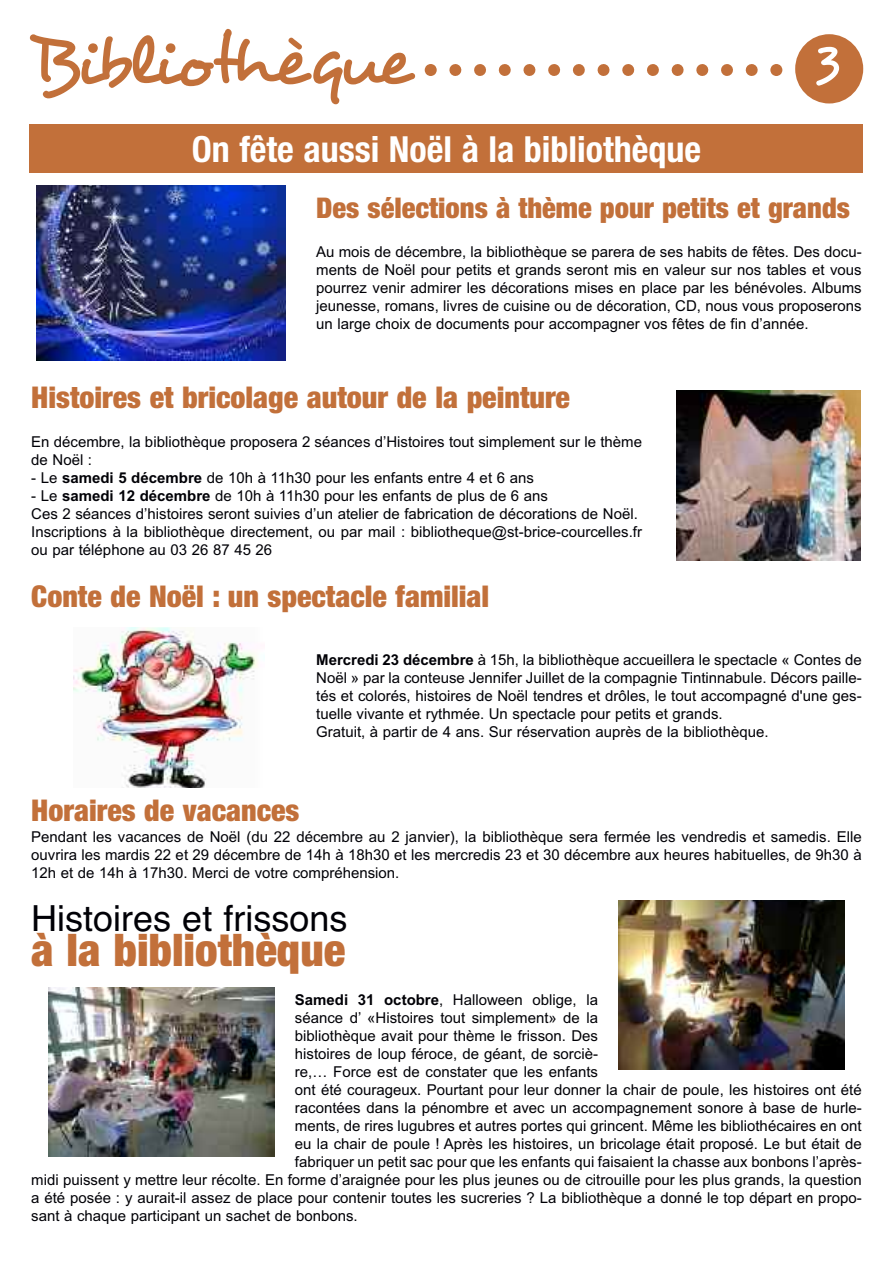
<style>
.page{position:relative;width:893px;height:1263px;background:#fff}
.page>*{position:absolute;margin:0;border:0;box-sizing:border-box;transform-origin:0 0}
.t1{font:72px "Desyrel";letter-spacing:-.085em;color:#c2703a}
.t2{font:54px "Desyrel";color:#fff}
.t3{font:900 condensed 45px "Helvetica Neue";color:#c2703a}
.t4{font:700 condensed 36px "Helvetica Neue";color:#fff}
.t5{font:36px "Helvetica";color:#000006}
.t6{font:900 condensed 30px "Helvetica Neue";color:#c2703a}
.t7{font:900 condensed 28.5px "Helvetica Neue";color:#c2703a}
.t8{font:15px/18px "Arial";color:#000006}
.s1{font-weight:700}
</style>
<div class="page">
<div style="left:795px;top:34px;width:68px;height:69px;background:#c2703a;border-radius:50%"></div>
<svg style="left:449px;top:64px;width:333px;height:12px"></svg>
<svg style="left:425px;top:64px;width:12px;height:12px"></svg>
<div style="left:30px;top:125px;width:833px;height:48px;background:#c2703a"></div>
<img style="left:36px;top:185px;width:249px;height:176px">
<img style="left:676px;top:390px;width:185px;height:170px">
<img style="left:73px;top:627px;width:185px;height:160px">
<img style="left:49px;top:987px;width:225px;height:169px">
<img style="left:619px;top:901px;width:225px;height:169px">
<h1 class="t1" style="left:31px;top:16px;width:381px">Bibliothèque</h1>
<h3 class="t4" style="left:192px;top:119px;width:511px">On fête aussi Noël à la bibliothèque</h3>
<h2 class="t2" style="left:814px;top:24px;width:28px">3</h2>
<h3 class="t7" style="left:316px;top:190px;width:535px">Des sélections à thème pour petits et grands</h3>
<p class="t8" style="left:316px;top:243px;width:547px;text-align:justify">Au mois de décembre, la bibliothèque se parera de ses habits de fêtes. Des docu&shy;ments de Noël pour petits et grands seront mis en valeur sur nos tables et vous pourrez venir admirer les décorations mises en place par les bénévoles. Albums jeunesse, romans, livres de cuisine ou de décoration, CD, nous vous proposerons un large choix de documents pour accompagner vos fêtes de fin d’année.</p>
<h3 class="t6" style="left:31px;top:379px;width:540px">Histoires et bricolage autour de la peinture</h3>
<p class="t8" style="left:31px;top:432px;width:612px">En décembre, la bibliothèque proposera 2 séances d’Histoires tout simplement sur le thème de Noël :</p>
<p class="t8" style="left:31px;top:468px;width:504px">- Le <span class="s1">samedi 5 décembre</span> de 10h à 11h30 pour les enfants entre 4 et 6 ans</p>
<p class="t8" style="left:31px;top:486px;width:612px">- Le <span class="s1">samedi 12 décembre</span> de 10h à 11h30 pour les enfants de plus de 6 ans<br>Ces 2 séances d’histoires seront suivies d’un atelier de fabrication de décorations de Noël.<br>Inscriptions à la bibliothèque directement, ou par mail : bibliotheque@st-brice-courcelles.fr ou par téléphone au 03 26 87 45 26</p>
<h3 class="t6" style="left:31px;top:578px;width:460px">Conte de Noël : un spectacle familial</h3>
<p class="t8" style="left:316px;top:651px;width:547px"><span class="s1">Mercredi 23 décembre</span> à 15h, la bibliothèque accueillera le spectacle « Contes de Noël » par la conteuse Jennifer Juillet de la compagnie Tintinnabule. Décors paille&shy;tés et colorés, histoires de Noël tendres et drôles, le tout accompagné d'une ges&shy;tuelle vivante et rythmée. Un spectacle pour petits et grands.<br>Gratuit, à partir de 4 ans. Sur réservation auprès de la bibliothèque.</p>
<h3 class="t6" style="left:31px;top:792px;width:270px">Horaires de vacances</h3>
<p class="t8" style="left:31px;top:827px;width:832px;text-align:justify">Pendant les vacances de Noël (du 22 décembre au 2 janvier), la bibliothèque sera fermée les vendredis et samedis. Elle ouvrira les mardis 22 et 29 décembre de 14h à 18h30 et les mercredis 23 et 30 décembre aux heures habituelles, de 9h30 à 12h et de 14h à 17h30. Merci de votre compréhension.</p>
<h3 class="t5" style="left:31px;top:898px;width:318px">Histoires et frissons</h3>
<h3 class="t3" style="left:31px;top:922px;width:316px">à la bibliothèque</h3>
<p class="t8" style="left:295px;top:990px;width:305px"><span class="s1">Samedi 31 octobre</span>, Halloween oblige, la</p>
<p class="t8" style="left:295px;top:1008px;width:305px">séance d’ «Histoires tout simplement» de la</p>
<p class="t8" style="left:295px;top:1026px;width:305px">bibliothèque avait pour thème le frisson. Des</p>
<p class="t8" style="left:295px;top:1044px;width:305px">histoires de loup féroce, de géant, de sorciè-</p>
<p class="t8" style="left:295px;top:1062px;width:305px">re,… Force est de constater que les enfants</p>
<p class="t8" style="left:295px;top:1080px;width:568px">ont été courageux. Pourtant pour leur donner la chair de poule, les histoires ont été</p>
<p class="t8" style="left:295px;top:1098px;width:568px">racontées dans la pénombre et avec un accompagnement sonore à base de hurle-</p>
<p class="t8" style="left:295px;top:1116px;width:568px">ments, de rires lugubres et autres portes qui grincent. Même les bibliothécaires en ont</p>
<p class="t8" style="left:295px;top:1134px;width:568px">eu la chair de poule ! Après les histoires, un bricolage était proposé. Le but était de</p>
<p class="t8" style="left:295px;top:1152px;width:568px">fabriquer un petit sac pour que les enfants qui faisaient la chasse aux bonbons l’après-</p>
<p class="t8" style="left:31px;top:1170px;width:832px">midi puissent y mettre leur récolte. En forme d’araignée pour les plus jeunes ou de citrouille pour les plus grands, la question</p>
<p class="t8" style="left:31px;top:1188px;width:832px">a été posée : y aurait-il assez de place pour contenir toutes les sucreries ? La bibliothèque a donné le top départ en propo-</p>
<p class="t8" style="left:31px;top:1206px;width:328px">sant à chaque participant un sachet de bonbons.</p>
</div>
